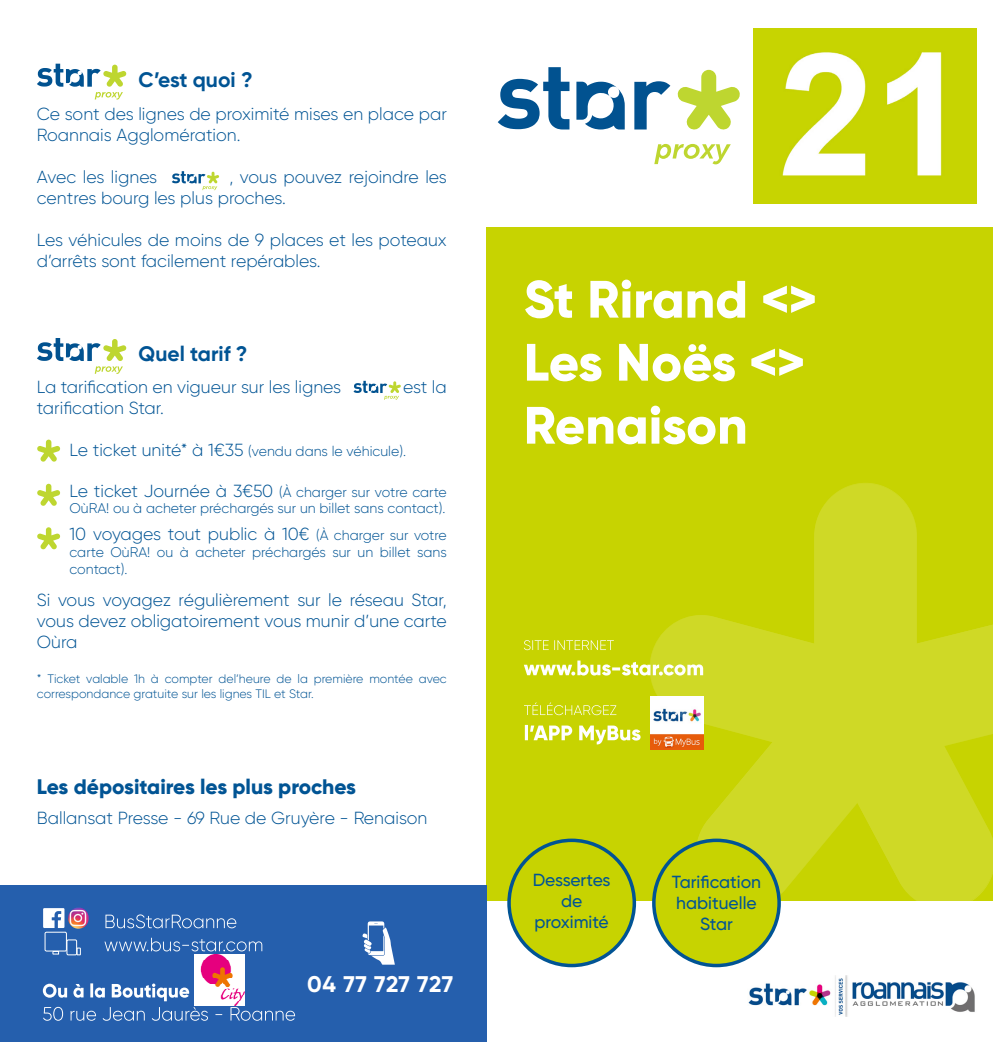
<style>
.page{position:relative;width:993px;height:1042px;background:#fff}
.page>*{position:absolute;margin:0;border:0;box-sizing:border-box;transform-origin:0 0}
.t1{font:800 52.5px "Gilroy";color:#fff}
.t2{font:700 22.57px "Gilroy";letter-spacing:.02em;color:#fff}
.t3{font:800 21px "Gilroy";letter-spacing:-.005em;color:#015494}
.t4{font:700 21px "Gilroy";color:#015494}
.t5{font:300 17.5px/21px "Gilroy";color:#015494}
.t6{font:500 17.5px/21px "Gilroy";color:#015494;text-align:center}
.t7{font:300 14px/16.8px "Gilroy";color:#015494}
.t8{font:300 12.25px/14.7px "Gilroy";color:#015494}
.s1{font-size:17.5px}
.s2{font-size:14px}
</style>
<div class="page">
<div style="left:486px;top:0;width:506px;height:900px;background:#c7d301"></div>
<div style="left:477px;top:0;width:515px;height:227px;background:#fff"></div>
<svg style="left:634px;top:81px;width:36px;height:48px"></svg>
<svg style="left:497px;top:67px;width:72px;height:62px"></svg>
<svg style="left:576px;top:82px;width:48px;height:47px"></svg>
<svg style="left:677px;top:70px;width:63px;height:60px"></svg>
<svg style="left:654px;top:144px;width:76px;height:20px"></svg>
<div style="left:0;top:885px;width:486px;height:157px;background:#255fad"></div>
<img style="left:195px;top:954px;width:49px;height:51px">
<img style="left:76px;top:907px;width:13px;height:21px">
<svg style="left:43px;top:908px;width:38px;height:47px"></svg>
<svg style="left:43px;top:1007px;width:252px;height:14px"></svg>
<svg style="left:43px;top:983px;width:146px;height:18px"></svg>
<svg style="left:104px;top:938px;width:158px;height:13px"></svg>
<svg style="left:105px;top:914px;width:131px;height:14px"></svg>
<svg style="left:362px;top:921px;width:33px;height:43px"></svg>
<svg style="left:523px;top:483px;width:469px;height:426px"></svg>
<svg style="left:37px;top:64px;width:89px;height:36px"></svg>
<svg style="left:172px;top:171px;width:47px;height:19px"></svg>
<svg style="left:37px;top:338px;width:89px;height:36px"></svg>
<svg style="left:353px;top:381px;width:48px;height:19px"></svg>
<svg style="left:37px;top:440px;width:23px;height:22px"></svg>
<svg style="left:37px;top:484px;width:23px;height:22px"></svg>
<svg style="left:37px;top:527px;width:23px;height:22px"></svg>
<img style="left:748px;top:976px;width:227px;height:41px">
<div style="left:653px;top:840px;width:125px;height:125px;background:#c7d301;border-radius:50%"></div>
<div style="left:652px;top:838px;width:128px;height:129px;border:4px solid #015494;border-radius:50%"></div>
<div style="left:509px;top:840px;width:125px;height:125px;background:#c7d301;border-radius:50%"></div>
<div style="left:507px;top:838px;width:129px;height:129px;border:4px solid #015494;border-radius:50%"></div>
<img style="left:753px;top:28px;width:223px;height:176px">
<p class="t4" style="left:139px;top:66px;width:115px">C’est quoi ?</p>
<p class="t5" style="left:37px;top:103px;width:411px">Ce sont des lignes de proximité mises en place par<br>Roannais Agglomération.</p>
<p class="t5" style="left:37px;top:166px;width:122px">Avec les lignes</p>
<p class="t5" style="left:37px;top:166px;width:411px;text-indent:192px">, vous pouvez rejoindre les centres bourg les plus proches.</p>
<p class="t5" style="left:37px;top:229px;width:411px">Les véhicules de moins de 9 places et les poteaux d’arrêts sont facilement repérables.</p>
<p class="t4" style="left:139px;top:341px;width:110px">Quel tarif ?</p>
<p class="t5" style="left:37px;top:376px;width:306px">La tarification en vigueur sur les lignes</p>
<p class="t5" style="left:403px;top:376px;width:45px">est la</p>
<p class="t5" style="left:37px;top:397px;width:128px">tarification Star.</p>
<p class="t7" style="left:70px;top:443px;width:338px"><span class="s1">Le ticket unité* à 1€35</span> (vendu dans le véhicule).</p>
<p class="t7" style="left:69px;top:483px;width:379px"><span class="s1">Le ticket Journée à 3€50</span> (À charger sur votre carte<br>OùRA! ou à acheter préchargés sur un billet sans contact).</p>
<p class="t5" style="left:69px;top:523px;width:379px">10 voyages tout public à 10€ <span class="s2">(À charger sur votre</span></p>
<p class="t7" style="left:69px;top:543px;width:379px">carte OùRA! ou à acheter préchargés sur un billet sans contact).</p>
<p class="t5" style="left:37px;top:589px;width:411px;text-align:justify">Si vous voyagez régulièrement sur le réseau Star, vous devez obligatoirement vous munir d’une carte Oùra</p>
<p class="t8" style="left:37px;top:672px;width:411px">* Ticket valable 1h à compter del’heure de la première montée avec correspondance gratuite sur les lignes TIL et Star.</p>
<p class="t3" style="left:37px;top:773px;width:320px">Les dépositaires les plus proches</p>
<p class="t5" style="left:37px;top:807px;width:392px">Ballansat Presse - 69 Rue de Gruyère - Renaison</p>
<p class="t2" style="left:307px;top:970px;width:147px">04 77 727 727</p>
<p class="t1" style="left:523px;top:266px;width:294px">St Rirand &lt;&gt;</p>
<p class="t1" style="left:523px;top:329px;width:282px">Les Noës &lt;&gt;</p>
<p class="t1" style="left:523px;top:392px;width:225px">Renaison</p>
<p class="t6" style="left:532px;top:869px;width:79px">Dessertes de proximité</p>
<p class="t6" style="left:671px;top:871px;width:91px">Tarification habituelle<br>Star</p>
</div>
